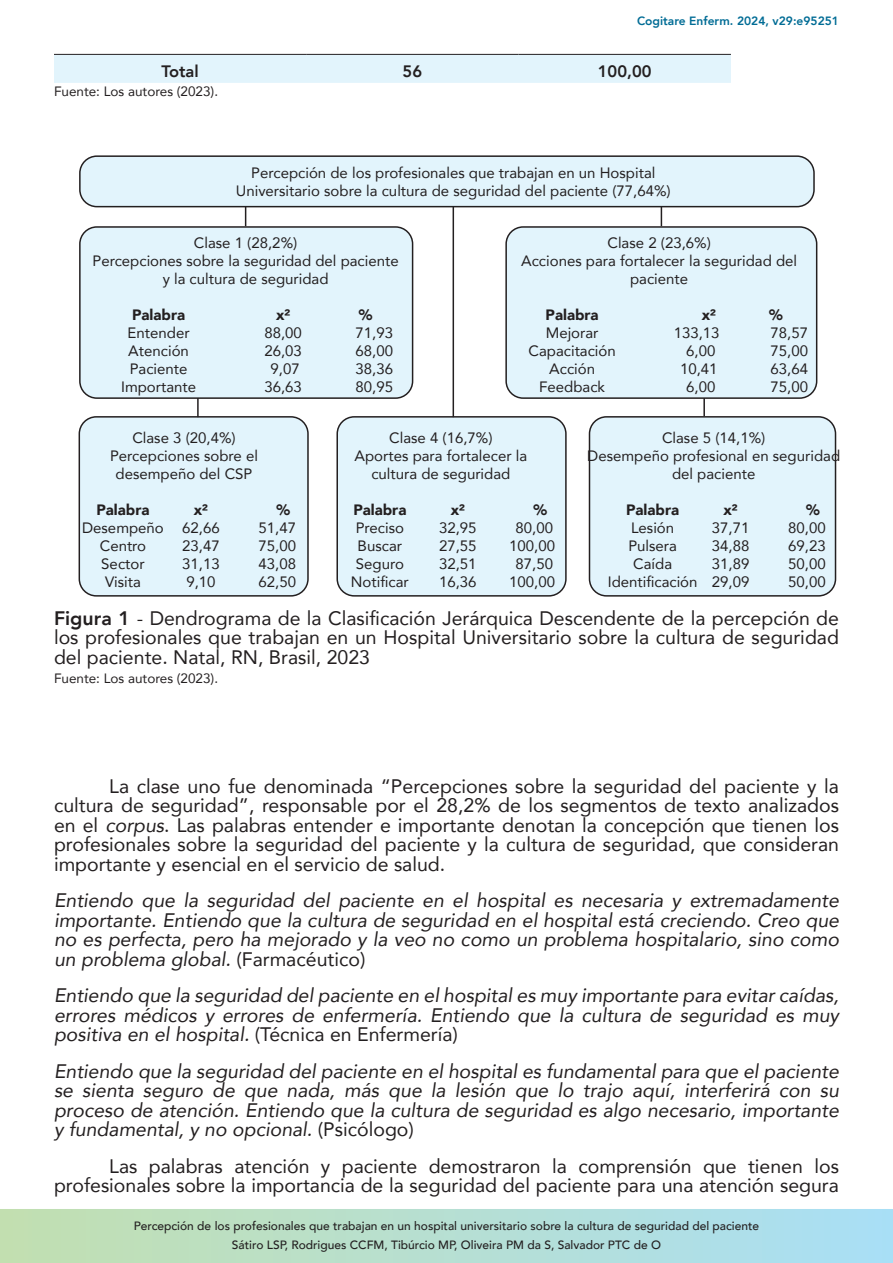
<style>
.page{position:relative;width:893px;height:1263px;background:#fff}
.page>*{position:absolute;margin:0;border:0;box-sizing:border-box;transform-origin:0 0}
.t1{font:italic 19.5px/19.5px "Avenir";color:#231f20;text-align:justify}
.t2{font:19.5px/19.5px "Avenir";color:#231f20;text-align:justify}
.t3{font:800 16.5px "Avenir";color:#231f20}
.t4{font:15px/18px "Avenir";color:#231f20;text-align:center}
.t5{font:900 15px "Avenir";color:#231f20}
.t6{font:13.5px "Avenir";color:#231f20}
.t7{font:500 12px/18.6px "Avenir";color:#231f20;text-align:center}
.t8{font:800 12px "Avenir";color:#006c95}
.s1{font-weight:800}
.s2{font-style:italic}
.s3{font-style:normal}
</style>
<div class="page">
<svg style="left:0;top:1209px;width:893px;height:54px;background:#b6dfd2"></svg>
<div style="left:79px;top:417px;width:229px;height:179px;background:#e2f4fc;border-radius:17px"></div>
<div style="left:79px;top:416px;width:230px;height:181px;border:2px solid #231f20;border-radius:17px"></div>
<div style="left:337px;top:417px;width:229px;height:179px;background:#e2f4fc;border-radius:17px"></div>
<div style="left:336px;top:416px;width:231px;height:181px;border:2px solid #231f20;border-radius:17px"></div>
<div style="left:589px;top:417px;width:246px;height:179px;background:#e2f4fc;border-radius:17px"></div>
<div style="left:589px;top:416px;width:247px;height:181px;border:2px solid #231f20;border-radius:17px"></div>
<hr style="left:197px;top:380px;width:2px;height:37px;background:#231f20">
<hr style="left:453px;top:202px;width:1px;height:215px;background:#231f20">
<hr style="left:703px;top:379px;width:2px;height:37px;background:#231f20">
<div style="left:80px;top:227px;width:333px;height:171px;background:#e2f4fc;border-radius:17px"></div>
<div style="left:79px;top:226px;width:334px;height:173px;border:2px solid #231f20;border-radius:17px"></div>
<div style="left:506px;top:227px;width:311px;height:171px;background:#e2f4fc;border-radius:17px"></div>
<div style="left:505px;top:226px;width:312px;height:173px;border:2px solid #231f20;border-radius:17px"></div>
<hr style="left:245px;top:186px;width:1px;height:40px;background:#231f20">
<hr style="left:661px;top:186px;width:1px;height:40px;background:#231f20">
<div style="left:80px;top:156px;width:734px;height:51px;background:#e2f4fc;border-radius:17px"></div>
<div style="left:79px;top:155px;width:736px;height:52px;border:2px solid #231f20;border-radius:17px"></div>
<div style="left:54px;top:55px;width:677px;height:28px;background:#e2f4fc"></div>
<hr style="left:54px;top:54px;width:252px;height:1px;background:#231f20">
<hr style="left:306px;top:54px;width:212px;height:1px;background:#231f20">
<hr style="left:518px;top:54px;width:213px;height:1px;background:#231f20">
<p class="t8" style="left:637px;top:10px;width:203px">Cogitare Enferm. 2024, v29:e95251</p>
<p class="t3" style="left:161px;top:56px;width:39px">Total</p>
<p class="t3" style="left:403px;top:56px;width:21px">56</p>
<p class="t3" style="left:598px;top:56px;width:55px">100,00</p>
<p class="t6" style="left:54px;top:81px;width:166px">Fuente: Los autores (2023).</p>
<p class="t4" style="left:251px;top:163px;width:406px">Percepción de los profesionales que trabajan en un Hospital</p>
<p class="t4" style="left:236px;top:181px;width:436px">Universitario sobre la cultura de seguridad del paciente (77,64%)</p>
<p class="t4" style="left:194px;top:233px;width:105px">Clase 1 (28,2%)</p>
<p class="t4" style="left:92px;top:251px;width:308px">Percepciones sobre la seguridad del paciente y la cultura de seguridad</p>
<p class="t5" style="left:132px;top:302px;width:55px">Palabra</p>
<p class="t5" style="left:276px;top:302px;width:16px">x²</p>
<p class="t5" style="left:359px;top:302px;width:15px">%</p>
<p class="t4" style="left:128px;top:323px;width:63px">Entender</p>
<p class="t4" style="left:264px;top:323px;width:39px">88,00</p>
<p class="t4" style="left:355px;top:323px;width:39px">71,93</p>
<p class="t4" style="left:128px;top:341px;width:62px">Atención</p>
<p class="t4" style="left:264px;top:341px;width:39px">26,03</p>
<p class="t4" style="left:355px;top:341px;width:39px">68,00</p>
<p class="t4" style="left:130px;top:359px;width:59px">Paciente</p>
<p class="t4" style="left:271px;top:359px;width:31px">9,07</p>
<p class="t4" style="left:355px;top:359px;width:39px">38,36</p>
<p class="t4" style="left:121px;top:377px;width:77px">Importante</p>
<p class="t4" style="left:264px;top:377px;width:39px">36,63</p>
<p class="t4" style="left:355px;top:377px;width:39px">80,95</p>
<p class="t4" style="left:607px;top:233px;width:105px">Clase 2 (23,6%)</p>
<p class="t4" style="left:521px;top:251px;width:277px">Acciones para fortalecer la seguridad del paciente</p>
<p class="t5" style="left:546px;top:302px;width:55px">Palabra</p>
<p class="t5" style="left:702px;top:302px;width:16px">x²</p>
<p class="t5" style="left:769px;top:302px;width:15px">%</p>
<p class="t4" style="left:546px;top:323px;width:54px">Mejorar</p>
<p class="t4" style="left:674px;top:323px;width:47px">133,13</p>
<p class="t4" style="left:770px;top:323px;width:39px">78,57</p>
<p class="t4" style="left:528px;top:341px;width:89px">Capacitación</p>
<p class="t4" style="left:686px;top:341px;width:31px">6,00</p>
<p class="t4" style="left:770px;top:341px;width:39px">75,00</p>
<p class="t4" style="left:549px;top:359px;width:47px">Acción</p>
<p class="t4" style="left:680px;top:359px;width:39px">10,41</p>
<p class="t4" style="left:770px;top:359px;width:39px">63,64</p>
<p class="t4" style="left:539px;top:377px;width:67px">Feedback</p>
<p class="t4" style="left:686px;top:377px;width:31px">6,00</p>
<p class="t4" style="left:770px;top:377px;width:39px">75,00</p>
<p class="t4" style="left:132px;top:428px;width:105px">Clase 3 (20,4%)</p>
<p class="t4" style="left:110px;top:446px;width:149px">Percepciones sobre el</p>
<p class="t4" style="left:116px;top:464px;width:139px">desempeño del CSP</p>
<p class="t5" style="left:96px;top:497px;width:55px">Palabra</p>
<p class="t5" style="left:194px;top:497px;width:16px">x²</p>
<p class="t5" style="left:277px;top:497px;width:15px">%</p>
<p class="t4" style="left:82px;top:518px;width:139px">Desempeño 62,66</p>
<p class="t4" style="left:259px;top:518px;width:39px">51,47</p>
<p class="t4" style="left:100px;top:536px;width:48px">Centro</p>
<p class="t4" style="left:182px;top:536px;width:39px">23,47</p>
<p class="t4" style="left:259px;top:536px;width:39px">75,00</p>
<p class="t4" style="left:101px;top:554px;width:45px">Sector</p>
<p class="t4" style="left:182px;top:554px;width:39px">31,13</p>
<p class="t4" style="left:259px;top:554px;width:39px">43,08</p>
<p class="t4" style="left:105px;top:572px;width:37px">Visita</p>
<p class="t4" style="left:186px;top:572px;width:31px">9,10</p>
<p class="t4" style="left:259px;top:572px;width:39px">62,50</p>
<p class="t4" style="left:389px;top:428px;width:105px">Clase 4 (16,7%)</p>
<p class="t4" style="left:355px;top:446px;width:174px">Aportes para fortalecer la</p>
<p class="t4" style="left:371px;top:464px;width:140px">cultura de seguridad</p>
<p class="t5" style="left:353px;top:497px;width:55px">Palabra</p>
<p class="t5" style="left:451px;top:497px;width:16px">x²</p>
<p class="t5" style="left:533px;top:497px;width:15px">%</p>
<p class="t4" style="left:356px;top:518px;width:50px">Preciso</p>
<p class="t4" style="left:439px;top:518px;width:39px">32,95</p>
<p class="t4" style="left:515px;top:518px;width:39px">80,00</p>
<p class="t4" style="left:358px;top:536px;width:46px">Buscar</p>
<p class="t4" style="left:439px;top:536px;width:39px">27,55</p>
<p class="t4" style="left:509px;top:536px;width:47px">100,00</p>
<p class="t4" style="left:356px;top:554px;width:50px">Seguro</p>
<p class="t4" style="left:439px;top:554px;width:39px">32,51</p>
<p class="t4" style="left:515px;top:554px;width:39px">87,50</p>
<p class="t4" style="left:351px;top:572px;width:59px">Notificar</p>
<p class="t4" style="left:439px;top:572px;width:39px">16,36</p>
<p class="t4" style="left:509px;top:572px;width:47px">100,00</p>
<p class="t4" style="left:662px;top:428px;width:105px">Clase 5 (14,1%)</p>
<p class="t4" style="left:587px;top:446px;width:254px">Desempeño profesional en seguridad del paciente</p>
<p class="t5" style="left:626px;top:497px;width:55px">Palabra</p>
<p class="t5" style="left:724px;top:497px;width:16px">x²</p>
<p class="t5" style="left:806px;top:497px;width:15px">%</p>
<p class="t4" style="left:631px;top:518px;width:45px">Lesión</p>
<p class="t4" style="left:712px;top:518px;width:39px">37,71</p>
<p class="t4" style="left:788px;top:518px;width:39px">80,00</p>
<p class="t4" style="left:628px;top:536px;width:50px">Pulsera</p>
<p class="t4" style="left:712px;top:536px;width:39px">34,88</p>
<p class="t4" style="left:788px;top:536px;width:39px">69,23</p>
<p class="t4" style="left:633px;top:554px;width:40px">Caída</p>
<p class="t4" style="left:712px;top:554px;width:39px">31,89</p>
<p class="t4" style="left:788px;top:554px;width:39px">50,00</p>
<p class="t4" style="left:608px;top:572px;width:143px">Identificación 29,09</p>
<p class="t4" style="left:788px;top:572px;width:39px">50,00</p>
<p class="t2" style="left:54px;top:607px;width:786px"><span class="s1">Figura 1</span> - Dendrograma de la Clasificación Jerárquica Descendente de la percepción de los profesionales que trabajan en un Hospital Universitario sobre la cultura de seguridad del paciente. Natal, RN, Brasil, 2023</p>
<p class="t6" style="left:54px;top:668px;width:166px">Fuente: Los autores (2023).</p>
<p class="t2" style="left:54px;top:775px;width:786px;text-indent:55px">La clase uno fue denominada “Percepciones sobre la seguridad del paciente y la cultura de seguridad”, responsable por el 28,2% de los segmentos de texto analizados en el <span class="s2">corpus</span>. Las palabras entender e importante denotan la concepción que tienen los profesionales sobre la seguridad del paciente y la cultura de seguridad, que consideran importante y esencial en el servicio de salud.</p>
<p class="t1" style="left:54px;top:890px;width:787px">Entiendo que la seguridad del paciente en el hospital es necesaria y extremadamente importante. Entiendo que la cultura de seguridad en el hospital está creciendo. Creo que no es perfecta, pero ha mejorado y la veo no como un problema hospitalario, sino como un problema global. <span class="s3">(Farmacéutico)</span></p>
<p class="t1" style="left:54px;top:985px;width:786px">Entiendo que la seguridad del paciente en el hospital es muy importante para evitar caídas, errores médicos y errores de enfermería. Entiendo que la cultura de seguridad es muy positiva en el hospital. <span class="s3">(Técnica en Enfermería)</span></p>
<p class="t1" style="left:54px;top:1061px;width:786px">Entiendo que la seguridad del paciente en el hospital es fundamental para que el paciente se sienta seguro de que nada, más que la lesión que lo trajo aquí, interferirá con su proceso de atención. Entiendo que la cultura de seguridad es algo necesario, importante y fundamental, y no opcional. <span class="s3">(Psicólogo)</span></p>
<p class="t2" style="left:54px;top:1156px;width:786px;text-align:right">Las palabras atención y paciente demostraron la comprensión que tienen los profesionales sobre la importancia de la seguridad del paciente para una atención segura</p>
<p class="t7" style="left:134px;top:1216px;width:627px">Percepción de los profesionales que trabajan en un hospital universitario sobre la cultura de seguridad del paciente<br>Sátiro LSP, Rodrigues CCFM, Tibúrcio MP, Oliveira PM da S, Salvador PTC de O</p>
</div>
